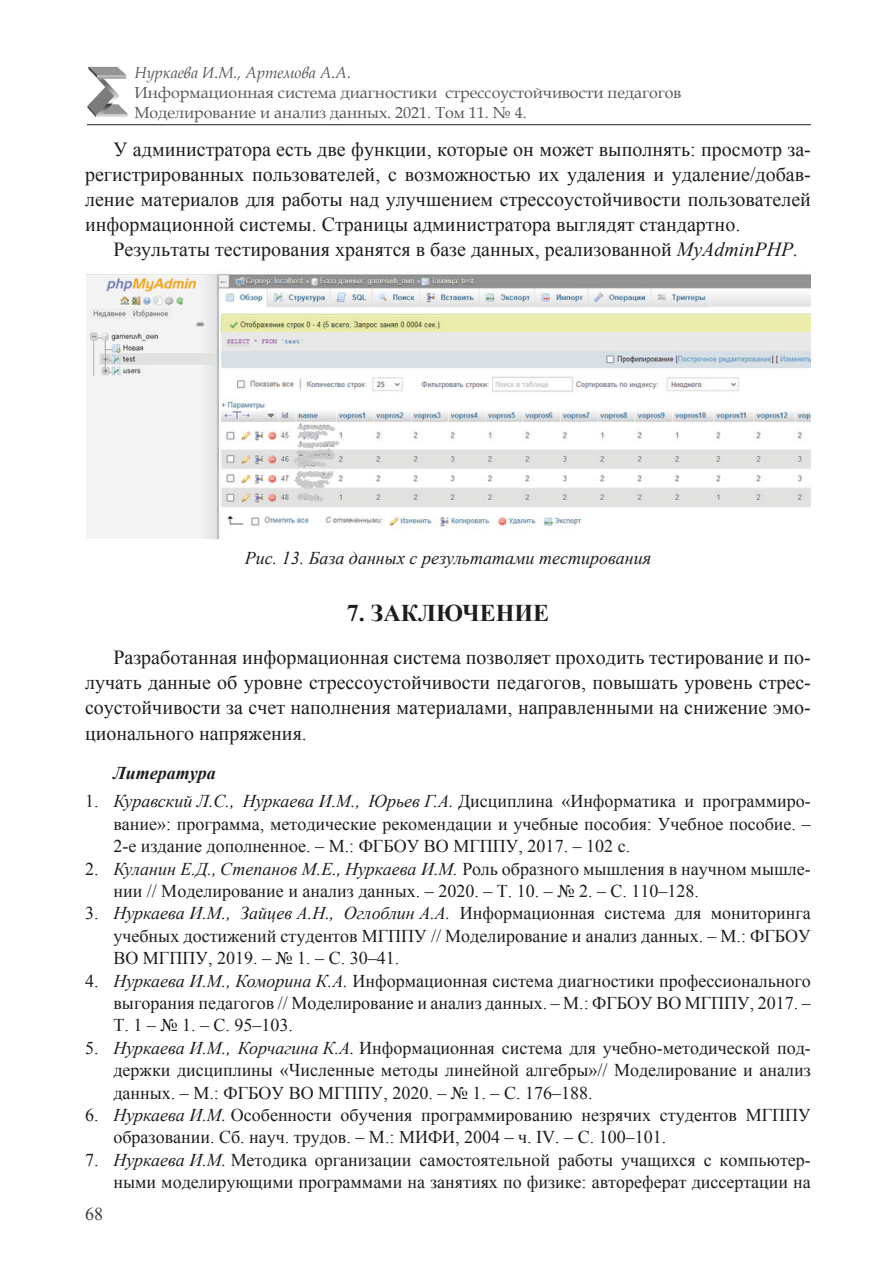
<style>
.page{position:relative;width:896px;height:1276px;background:#fff}
.page>*{position:absolute;margin:0;border:0;box-sizing:border-box;transform-origin:0 0}
.Подзаг{font:700 24px "Times New Roman";color:#1d1d1b}
.t1{font:20px/25px "Times New Roman";color:#1d1d1b;text-align:justify}
.t2{font:18px/22.4px "Times New Roman";color:#1d1d1b;text-align:justify}
.Рис{font:italic 18px "Times New Roman";color:#1d1d1b}
.Литература{font:italic 700 18px "Times New Roman";color:#1d1d1b}
.t3{font:18px "Times New Roman";color:#3d3d3c}
.t4{font:16px/20px "Book Antiqua";color:#575756}
.t5{font:italic 16px "Book Antiqua";color:#575756}
.s1{font-style:italic}
</style>
<div class="page">
<hr style="left:87px;top:124px;width:724px;height:1px;background:#1d1d1b">
<img style="left:87px;top:67px;width:41px;height:50px">
<img style="left:87px;top:274px;width:724px;height:264px">
<p class="t5" style="left:134px;top:62px;width:218px">Нуркаева И.М., Артемова А.А.</p>
<p class="t4" style="left:134px;top:83px;width:548px">Информационная система диагностики стрессоустойчивости педагогов<br>Моделирование и анализ данных. 2021. Том 11. № 4.</p>
<p class="t1" style="left:85px;top:136px;width:727px;text-indent:28px">У администратора есть две функции, которые он может выполнять: просмотр за&shy;регистрированных пользователей, с возможностью их удаления и удаление/добав&shy;ление материалов для работы над улучшением стрессоустойчивости пользователей информационной системы. Страницы администратора выглядят стандартно.</p>
<p class="t1" style="left:113px;top:236px;width:686px">Результаты тестирования хранятся в базе данных, реализованной <span class="s1">MyAdminPHP.</span></p>
<p class="Рис" style="left:245px;top:546px;width:408px">Рис. 13. База данных с результатами тестирования</p>
<p class="Подзаг" style="left:347px;top:596px;width:204px">7. ЗАКЛЮЧЕНИЕ</p>
<p class="t1" style="left:85px;top:644px;width:727px;text-indent:28px">Разработанная информационная система позволяет проходить тестирование и по&shy;лучать данные об уровне стрессоустойчивости педагогов, повышать уровень стрес&shy;соустойчивости за счет наполнения материалами, направленными на снижение эмо&shy;ционального напряжения.</p>
<p class="Литература" style="left:113px;top:760px;width:104px">Литература</p>
<p class="t2" style="left:113px;top:790px;width:699px;text-indent:-28px">1. <span class="s1">Куравский Л.С., Нуркаева И.М., Юрьев Г.А.</span> Дисциплина «Информатика и программиро&shy;вание»: программа, методические рекомендации и учебные пособия: Учебное пособие. – 2-е издание дополненное. – М.: ФГБОУ ВО МГППУ, 2017. – 102 с.</p>
<p class="t2" style="left:113px;top:857px;width:699px;text-indent:-28px">2. <span class="s1">Куланин Е.Д., Степанов М.Е., Нуркаева И.М.</span> Роль образного мышления в научном мышле&shy;нии // Моделирование и анализ данных. – 2020. – Т. 10. – № 2. – С. 110–128.</p>
<p class="t2" style="left:113px;top:902px;width:699px;text-indent:-28px">3. <span class="s1">Нуркаева И.М., Зайцев А.Н., Оглоблин А.А.</span> Информационная система для мониторинга учебных достижений студентов МГППУ // Моделирование и анализ данных. – М.: ФГБОУ ВО МГППУ, 2019. – № 1. – С. 30–41.</p>
<p class="t2" style="left:113px;top:969px;width:699px;text-indent:-28px">4. <span class="s1">Нуркаева И.М., Коморина К.А.</span> Информационная система диагностики профессионального выгорания педагогов // Моделирование и анализ данных. – М.: ФГБОУ ВО МГППУ, 2017. – Т. 1 – № 1. – С. 95–103.</p>
<p class="t2" style="left:113px;top:1036px;width:699px;text-indent:-28px">5. <span class="s1">Нуркаева И.М., Корчагина К.А.</span> Информационная система для учебно-методической под&shy;держки дисциплины «Численные методы линейной алгебры»// Моделирование и анализ данных. – М.: ФГБОУ ВО МГППУ, 2020. – № 1. – С. 176–188.</p>
<p class="t2" style="left:113px;top:1103px;width:699px;text-indent:-28px">6. <span class="s1">Нуркаева И.М.</span> Особенности обучения программированию незрячих студентов МГППУ образовании. Сб. науч. трудов. – М.: МИФИ, 2004 – ч. IV. – C. 100–101.</p>
<p class="t2" style="left:85px;top:1148px;width:727px;text-align:right">7. <span class="s1">Нуркаева И.М.</span> Методика организации самостоятельной работы учащихся с компьютер&shy;ными моделирующими программами на занятиях по физике: автореферат диссертации на</p>
<p class="t3" style="left:85px;top:1202px;width:19px">68</p>
</div>
